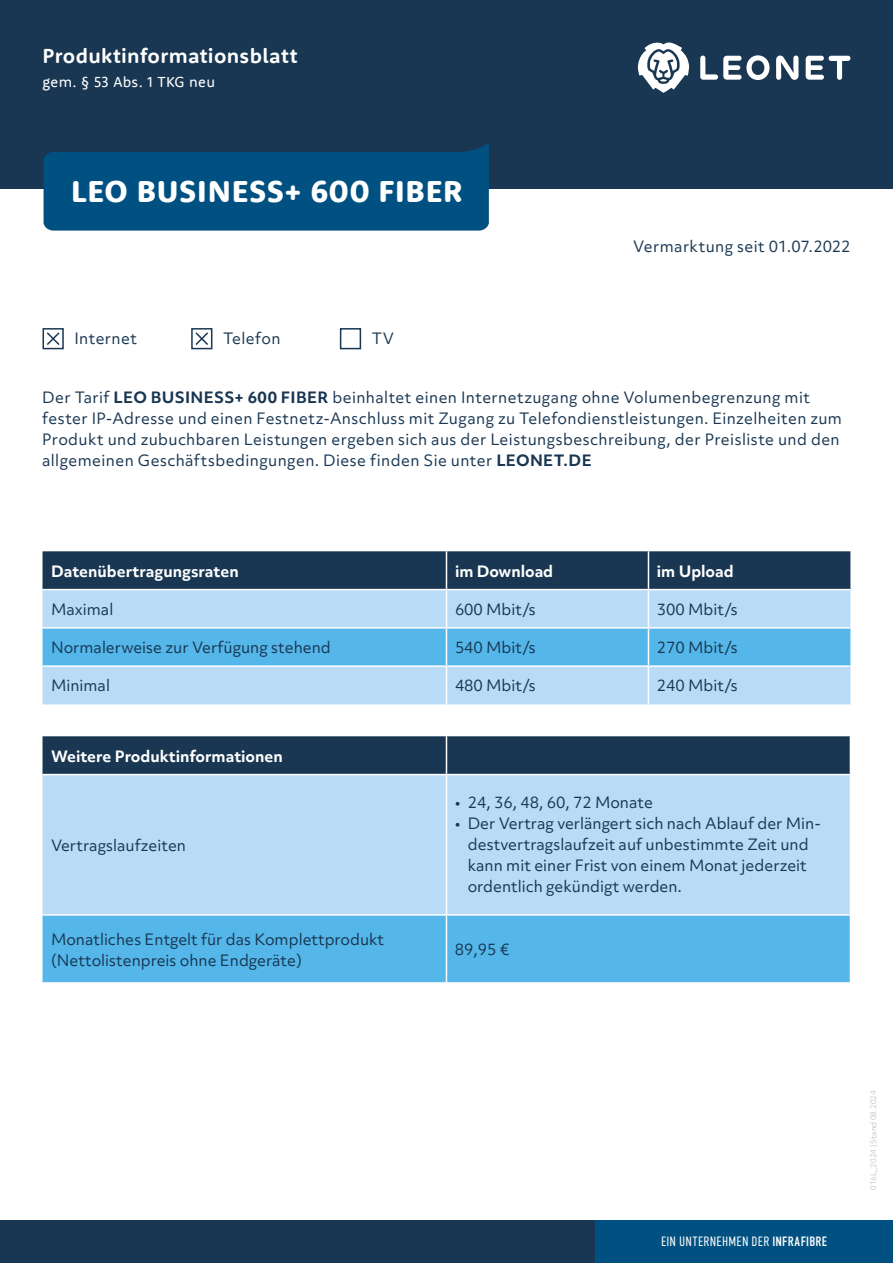
<style>
.page{position:relative;width:893px;height:1263px;background:#fff}
.page>*{position:absolute;margin:0;border:0;box-sizing:border-box;transform-origin:0 0}
.t1{font:800 31.2px "Rooney Sans";letter-spacing:.02em;color:#fff}
.t2{font:700 21px "Rooney Sans";letter-spacing:.015em;color:#fff}
.t3{font:15px/21px "Objektiv Mk 3";letter-spacing:.01em;color:#193752}
.t4{font:700 15px "Objektiv Mk 3";color:#fff}
.t5{font:15px "Rooney Sans";letter-spacing:.02em;color:#fff}
.t6{font:300 13.5px "DIN Condensed";letter-spacing:.025em;color:#fff}
.t7{font:300 7.5px "Objektiv Mk 3";color:#b2b2b2}
.s1{font-weight:700}
.s2{font-weight:400}
</style>
<div class="page">
<div style="left:0;top:0;width:893px;height:189px;background:#193752"></div>
<svg style="left:638px;top:42px;width:51px;height:51px"></svg>
<svg style="left:700px;top:55px;width:70px;height:25px"></svg>
<svg style="left:776px;top:56px;width:22px;height:24px"></svg>
<svg style="left:806px;top:56px;width:44px;height:24px"></svg>
<div style="left:0;top:1220px;width:595px;height:43px;background:#193752"></div>
<div style="left:595px;top:1220px;width:298px;height:43px;background:#005181"></div>
<div style="left:43px;top:328px;width:21px;height:21px;border:2px solid #193752"></div>
<div style="left:191px;top:328px;width:21px;height:21px;border:2px solid #193752"></div>
<div style="left:340px;top:328px;width:21px;height:21px;border:2px solid #193752"></div>
<div style="left:43px;top:551px;width:807px;height:38px;background:#193752"></div>
<div style="left:43px;top:590px;width:807px;height:114px;background:#b9dbf5"></div>
<div style="left:43px;top:629px;width:807px;height:36px;background:#54b6e9"></div>
<hr style="left:446px;top:551px;width:1px;height:38px;background:#fff">
<hr style="left:648px;top:551px;width:1px;height:38px;background:#fff">
<hr style="left:446px;top:590px;width:1px;height:37px;background:#fff">
<hr style="left:648px;top:590px;width:1px;height:37px;background:#fff">
<hr style="left:43px;top:627px;width:403px;height:2px;background:#fff">
<hr style="left:446px;top:627px;width:202px;height:2px;background:#fff">
<hr style="left:446px;top:629px;width:1px;height:36px;background:#fff">
<hr style="left:648px;top:627px;width:202px;height:2px;background:#fff">
<hr style="left:648px;top:629px;width:1px;height:36px;background:#fff">
<hr style="left:43px;top:665px;width:403px;height:2px;background:#fff">
<hr style="left:446px;top:665px;width:202px;height:2px;background:#fff">
<hr style="left:446px;top:667px;width:1px;height:37px;background:#fff">
<hr style="left:648px;top:665px;width:202px;height:2px;background:#fff">
<hr style="left:648px;top:667px;width:1px;height:37px;background:#fff">
<div style="left:43px;top:736px;width:807px;height:38px;background:#193752"></div>
<div style="left:43px;top:775px;width:807px;height:139px;background:#b9dbf5"></div>
<div style="left:43px;top:916px;width:807px;height:66px;background:#54b6e9"></div>
<hr style="left:446px;top:736px;width:1px;height:38px;background:#fff">
<hr style="left:446px;top:775px;width:1px;height:139px;background:#fff">
<hr style="left:446px;top:916px;width:1px;height:66px;background:#fff">
<svg style="left:45px;top:331px;width:16px;height:16px"></svg>
<svg style="left:194px;top:331px;width:16px;height:16px"></svg>
<svg style="left:44px;top:143px;width:445px;height:88px"></svg>
<h2 class="t2" style="left:43px;top:42px;width:257px">Produktinformationsblatt</h2>
<p class="t5" style="left:43px;top:72px;width:174px">gem. § 53 Abs. 1 TKG neu</p>
<h1 class="t1" style="left:71px;top:170px;width:393px">LEO BUSINESS+ 600 FIBER</h1>
<p class="t3" style="left:74px;top:328px;width:64px">Internet</p>
<p class="t3" style="left:223px;top:328px;width:59px">Telefon</p>
<p class="t3" style="left:372px;top:328px;width:24px">TV</p>
<p class="t3" style="left:633px;top:236px;width:219px">Vermarktung seit 01.07.2022</p>
<p class="t3" style="left:42px;top:387px;width:801px">Der Tarif <span class="s1">LEO BUSINESS+ 600 FIBER</span> beinhaltet einen Internetzugang ohne Volumenbegrenzung mit fester IP-Adresse und einen Festnetz-Anschluss mit Zugang zu Telefondienstleistungen. Einzelheiten zum Produkt und zubuchbaren Leistungen ergeben sich aus der Leistungsbeschreibung, der Preisliste und den allgemeinen Geschäftsbedingungen. Diese finden Sie unter <span class="s1">LEONET.DE</span></p>
<p class="t4" style="left:51px;top:560px;width:189px">Datenübertragungsraten</p>
<p class="t4" style="left:455px;top:560px;width:100px">im Download</p>
<p class="t4" style="left:657px;top:560px;width:78px">im Upload</p>
<p class="t3" style="left:51px;top:598px;width:64px">Maximal</p>
<p class="t3" style="left:455px;top:598px;width:82px">600 Mbit/s</p>
<p class="t3" style="left:657px;top:598px;width:82px">300 Mbit/s</p>
<p class="t3" style="left:51px;top:637px;width:281px">Normalerweise zur Verfügung stehend</p>
<p class="t3" style="left:455px;top:637px;width:82px">540 Mbit/s</p>
<p class="t3" style="left:657px;top:637px;width:82px">270 Mbit/s</p>
<p class="t3" style="left:51px;top:675px;width:60px">Minimal</p>
<p class="t3" style="left:455px;top:675px;width:82px">480 Mbit/s</p>
<p class="t3" style="left:657px;top:675px;width:82px">240 Mbit/s</p>
<p class="t4" style="left:51px;top:745px;width:233px">Weitere Produktinformationen</p>
<p class="t3" style="left:51px;top:834px;width:137px">Vertragslaufzeiten</p>
<p class="t3" style="left:455px;top:792px;width:199px">• 24, 36, 48, 60, 72 Monate</p>
<p class="t3" style="left:468px;top:813px;width:355px;text-indent:-13px">• Der Vertrag verlängert sich nach Ablauf der Min&shy;destvertragslaufzeit auf unbestimmte Zeit und kann mit einer Frist von einem Monat jederzeit ordentlich gekündigt werden.</p>
<p class="t3" style="left:51px;top:928px;width:335px">Monatliches Entgelt für das Komplettprodukt (Nettolistenpreis ohne Endgeräte)</p>
<p class="t3" style="left:455px;top:939px;width:56px">89,95 €</p>
<p class="t6" style="left:661px;top:1234px;width:168px">EIN UNTERNEHMEN DER <span class="s2">INFRAFIBRE</span></p>
<p class="t7" style="left:868px;top:1190px;width:101px;rotate:-90deg">016L_2024 | Stand 08.2024</p>
</div>
